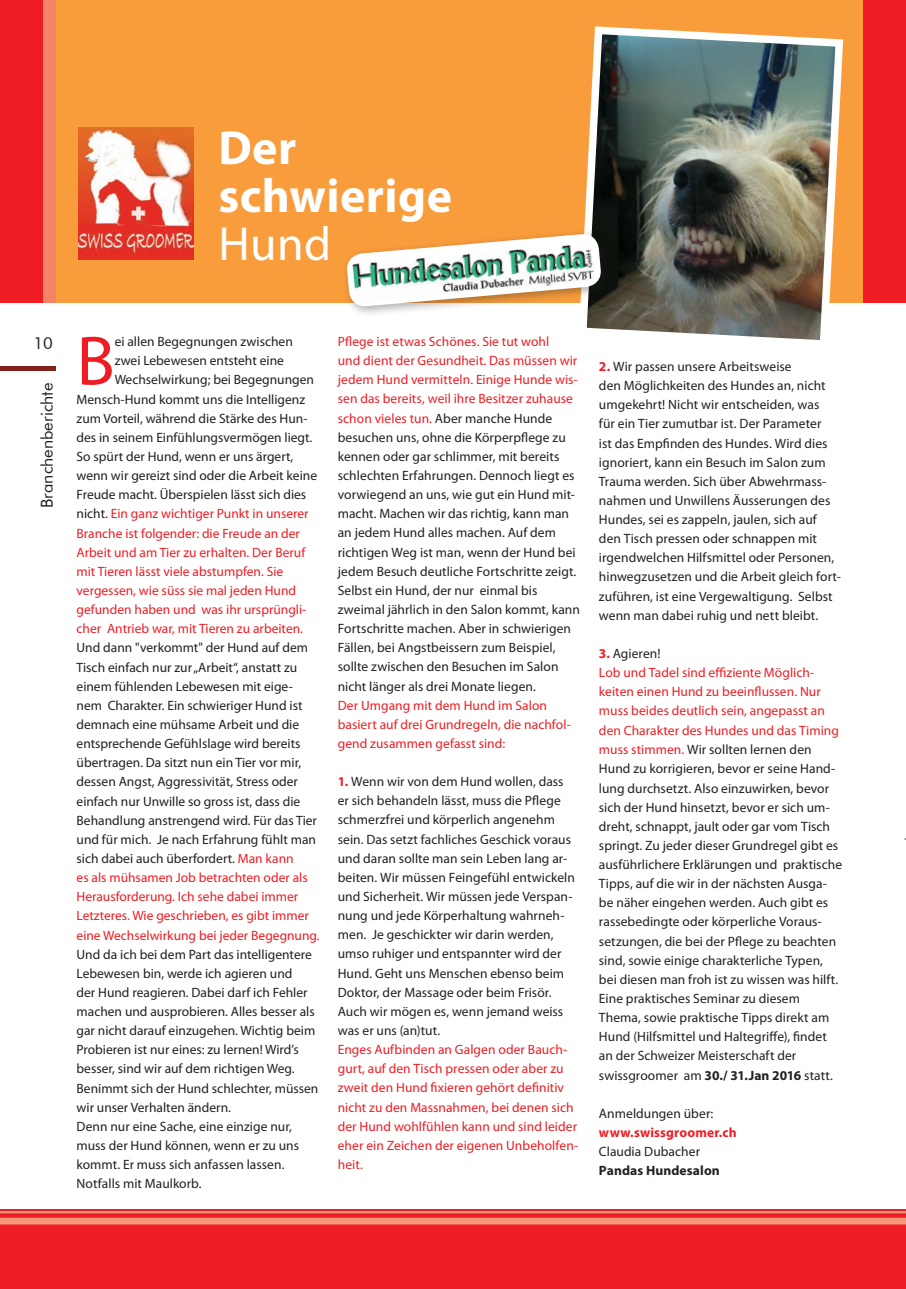
<style>
.page{position:relative;width:906px;height:1289px;background:#fff}
.page>*{position:absolute;margin:0;border:0;box-sizing:border-box;transform-origin:0 0}
.t1{font:70.35px "Myriad Pro";color:#ee1d23}
._01_Titel{font:49.5px "Myriad Pro";color:#fff}
.t2{font:700 48px "Myriad Pro";letter-spacing:.01em;color:#fff}
.t3{font:48px "Myriad Pro";color:#fff}
.t4{font:16.5px "Futura BT";color:#231f20}
.t5{font:13.5px/19.2px "Myriad Pro";color:#231f20}
.t6{font:13.5px/19.2px "Myriad Pro";color:#ee1d23}
.t7{font:700 13.5px "Myriad Pro";letter-spacing:.01em;color:#ee1d23}
.t8{font:700 13.5px "Myriad Pro";letter-spacing:.01em;color:#231f20}
.s1{color:#231f20}
.s2{color:#ee1d23}
.s3{font-weight:700;color:#ee1d23}
.s4{font-weight:700}
</style>
<div class="page">
<hr style="left:0;top:366px;width:55px;height:4px;background:#83211d">
<div style="left:50px;top:0;width:840px;height:302px;background:#f89c3c"></div>
<div style="left:863px;top:0;width:43px;height:302px;background:#ee1d23"></div>
<div style="left:8px;top:0;width:47px;height:302px;background:#f48465"></div>
<div style="left:0;top:0;width:43px;height:302px;background:#ee1d23"></div>
<div style="left:0;top:1209px;width:906px;height:79px;background:#ee1d23"></div>
<hr style="left:0;top:1210px;width:906px;height:3px;background:#f6977a">
<div style="left:0;top:1217px;width:906px;height:7px;background:#f6977a"></div>
<hr style="left:905px;top:0;width:1px;height:302px;background:#299597">
<img style="left:78px;top:128px;width:115px;height:131px">
<img style="left:584px;top:26px;width:263px;height:314px">
<div style="left:342px;top:229px;width:270px;height:88px;background:#231f20;opacity:.35"></div>
<svg style="left:346px;top:233px;width:256px;height:74px"></svg>
<img style="left:352px;top:243px;width:243px;height:59px">
<p class="t2" style="left:218px;top:116px;width:79px">Der</p>
<p class="t2" style="left:218px;top:164px;width:235px">schwierige</p>
<p class="t3" style="left:218px;top:214px;width:114px">Hund</p>
<p class="_01_Titel" style="left:74px;top:154px;width:371px">was bewirken sie?</p>
<p class="t4" style="left:33px;top:333px;width:21px">10</p>
<p class="t4" style="left:37px;top:508px;width:126px;rotate:-90deg">Branchenberichte</p>
<p class="t1" style="left:77px;top:317px;width:40px">B</p>
<p class="t5" style="left:115px;top:332px;width:180px">ei allen Begegnungen zwischen</p>
<p class="t5" style="left:115px;top:351px;width:171px">zwei Lebewesen entsteht eine</p>
<p class="t5" style="left:115px;top:370px;width:201px">Wechselwirkung; bei Begegnungen</p>
<p class="t5" style="left:77px;top:389px;width:230px">Mensch-Hund kommt uns die Intelligenz</p>
<p class="t5" style="left:77px;top:408px;width:232px">zum Vorteil, während die Stärke des Hun-</p>
<p class="t5" style="left:77px;top:427px;width:237px">des in seinem Einfühlungsvermögen liegt.</p>
<p class="t5" style="left:77px;top:446px;width:218px">So spürt der Hund, wenn er uns ärgert,</p>
<p class="t5" style="left:77px;top:466px;width:242px">wenn wir gereizt sind oder die Arbeit keine</p>
<p class="t5" style="left:77px;top:485px;width:231px">Freude macht. Überspielen lässt sich dies</p>
<p class="t6" style="left:77px;top:504px;width:233px"><span class="s1">nicht.</span> Ein ganz wichtiger Punkt in unserer</p>
<p class="t6" style="left:77px;top:523px;width:225px">Branche ist folgender: die Freude an der</p>
<p class="t6" style="left:77px;top:542px;width:230px">Arbeit und am Tier zu erhalten. Der Beruf</p>
<p class="t6" style="left:77px;top:561px;width:208px">mit Tieren lässt viele abstumpfen. Sie</p>
<p class="t6" style="left:77px;top:580px;width:221px">vergessen, wie süss sie mal jeden Hund</p>
<p class="t6" style="left:77px;top:600px;width:231px">gefunden haben und was ihr ursprüngli-</p>
<p class="t6" style="left:77px;top:619px;width:228px">cher Antrieb war, mit Tieren zu arbeiten.</p>
<p class="t5" style="left:77px;top:638px;width:233px">Und dann "verkommt" der Hund auf dem</p>
<p class="t5" style="left:77px;top:657px;width:222px">Tisch einfach nur zur „Arbeit“, anstatt zu</p>
<p class="t5" style="left:77px;top:676px;width:218px">einem fühlenden Lebewesen mit eige-</p>
<p class="t5" style="left:77px;top:695px;width:227px">nem Charakter. Ein schwieriger Hund ist</p>
<p class="t5" style="left:77px;top:714px;width:224px">demnach eine mühsame Arbeit und die</p>
<p class="t5" style="left:77px;top:733px;width:225px">entsprechende Gefühlslage wird bereits</p>
<p class="t5" style="left:77px;top:753px;width:226px">übertragen. Da sitzt nun ein Tier vor mir,</p>
<p class="t5" style="left:77px;top:772px;width:223px">dessen Angst, Aggressivität, Stress oder</p>
<p class="t5" style="left:77px;top:791px;width:225px">einfach nur Unwille so gross ist, dass die</p>
<p class="t5" style="left:77px;top:810px;width:242px">Behandlung anstrengend wird. Für das Tier</p>
<p class="t5" style="left:77px;top:829px;width:241px">und für mich. Je nach Erfahrung fühlt man</p>
<p class="t5" style="left:77px;top:848px;width:219px">sich dabei auch überfordert. <span class="s2">Man kann</span></p>
<p class="t6" style="left:77px;top:867px;width:233px">es als mühsamen Job betrachten oder als</p>
<p class="t6" style="left:77px;top:886px;width:223px">Herausforderung. Ich sehe dabei immer</p>
<p class="t6" style="left:77px;top:906px;width:234px">Letzteres. Wie geschrieben, es gibt immer</p>
<p class="t6" style="left:77px;top:925px;width:245px">eine Wechselwirkung bei jeder Begegnung.</p>
<p class="t5" style="left:77px;top:944px;width:237px">Und da ich bei dem Part das intelligentere</p>
<p class="t5" style="left:77px;top:963px;width:217px">Lebewesen bin, werde ich agieren und</p>
<p class="t5" style="left:77px;top:982px;width:233px">der Hund reagieren. Dabei darf ich Fehler</p>
<p class="t5" style="left:77px;top:1001px;width:240px">machen und ausprobieren. Alles besser als</p>
<p class="t5" style="left:77px;top:1020px;width:240px">gar nicht darauf einzugehen. Wichtig beim</p>
<p class="t5" style="left:77px;top:1039px;width:224px">Probieren ist nur eines: zu lernen! Wird’s</p>
<p class="t5" style="left:77px;top:1059px;width:220px">besser, sind wir auf dem richtigen Weg.</p>
<p class="t5" style="left:77px;top:1078px;width:243px">Benimmt sich der Hund schlechter, müssen</p>
<p class="t5" style="left:77px;top:1097px;width:156px">wir unser Verhalten ändern.</p>
<p class="t5" style="left:77px;top:1116px;width:224px">Denn nur eine Sache, eine einzige nur, muss der Hund können, wenn er zu uns kommt. Er muss sich anfassen lassen.</p>
<p class="t5" style="left:77px;top:1173px;width:127px">Notfalls mit Maulkorb.</p>
<p class="t5" style="left:338px;top:331px;width:241px"><span class="s2">Pflege ist etwas Schönes. Sie tut wohl<br>und dient der Gesundheit. Das müssen wir jedem Hund vermitteln. Einige Hunde wis&shy;sen das bereits, weil ihre Besitzer zuhause schon vieles tun.</span> Aber manche Hunde besuchen uns, ohne die Körperpflege zu kennen oder gar schlimmer, mit bereits schlechten Erfahrungen. Dennoch liegt es vorwiegend an uns, wie gut ein Hund mit&shy;macht. Machen wir das richtig, kann man an jedem Hund alles machen. Auf dem richtigen Weg ist man, wenn der Hund bei jedem Besuch deutliche Fortschritte zeigt.</p>
<p class="t5" style="left:338px;top:580px;width:243px">Selbst ein Hund, der nur einmal bis zweimal jährlich in den Salon kommt, kann Fortschritte machen. Aber in schwierigen Fällen, bei Angstbeissern zum Beispiel, sollte zwischen den Besuchen im Salon nicht länger als drei Monate liegen.</p>
<p class="t6" style="left:338px;top:695px;width:235px">Der Umgang mit dem Hund im Salon basiert auf drei Grundregeln, die nachfol&shy;gend zusammen gefasst sind:</p>
<p class="t5" style="left:338px;top:771px;width:239px"><span class="s3">1.</span> Wenn wir von dem Hund wollen, dass er sich behandeln lässt, muss die Pflege schmerzfrei und körperlich angenehm sein. Das setzt fachliches Geschick voraus und daran sollte man sein Leben lang ar&shy;beiten. Wir müssen Feingefühl entwickeln und Sicherheit. Wir müssen jede Verspan&shy;nung und jede Körperhaltung wahrneh&shy;men. Je geschickter wir darin werden, umso ruhiger und entspannter wird der Hund. Geht uns Menschen ebenso beim Doktor, der Massage oder beim Frisör.<br>Auch wir mögen es, wenn jemand weiss was er uns (an)tut.</p>
<p class="t6" style="left:338px;top:1039px;width:242px">Enges Aufbinden an Galgen oder Bauch&shy;gurt, auf den Tisch pressen oder aber zu zweit den Hund fixieren gehört definitiv nicht zu den Massnahmen, bei denen sich der Hund wohlfühlen kann und sind leider eher ein Zeichen der eigenen Unbeholfen&shy;heit.</p>
<p class="t5" style="left:599px;top:356px;width:243px"><span class="s3">2.</span> Wir passen unsere Arbeitsweise<br>den Möglichkeiten des Hundes an, nicht umgekehrt! Nicht wir entscheiden, was<br>für ein Tier zumutbar ist. Der Parameter<br>ist das Empfinden des Hundes. Wird dies ignoriert, kann ein Besuch im Salon zum Trauma werden. Sich über Abwehrmass&shy;nahmen und Unwillens Äusserungen des Hundes, sei es zappeln, jaulen, sich auf den Tisch pressen oder schnappen mit irgendwelchen Hilfsmittel oder Personen, hinwegzusetzen und die Arbeit gleich fort&shy;zuführen, ist eine Vergewaltigung. Selbst wenn man dabei ruhig und nett bleibt.</p>
<p class="t5" style="left:599px;top:643px;width:63px"><span class="s3">3.</span> Agieren!</p>
<p class="t5" style="left:599px;top:663px;width:245px"><span class="s2">Lob und Tadel sind effiziente Möglich&shy;keiten einen Hund zu beeinflussen. Nur muss beides deutlich sein, angepasst an den Charakter des Hundes und das Timing muss stimmen.</span> Wir sollten lernen den Hund zu korrigieren, bevor er seine Hand&shy;lung durchsetzt. Also einzuwirken, bevor sich der Hund hinsetzt, bevor er sich um&shy;dreht, schnappt, jault oder gar vom Tisch springt. Zu jeder dieser Grundregel gibt es ausführlichere Erklärungen und praktische Tipps, auf die wir in der nächsten Ausga&shy;be näher eingehen werden. Auch gibt es rassebedingte oder körperliche Voraus&shy;setzungen, die bei der Pflege zu beachten sind, sowie einige charakterliche Typen, bei diesen man froh ist zu wissen was hilft.</p>
<p class="t5" style="left:599px;top:988px;width:232px">Eine praktisches Seminar zu diesem Thema, sowie praktische Tipps direkt am Hund (Hilfsmittel und Haltegriffe), findet an der Schweizer Meisterschaft der</p>
<p class="t5" style="left:599px;top:1065px;width:235px">swissgroomer am <span class="s4">30./ 31.Jan 2016</span> statt.</p>
<p class="t5" style="left:599px;top:1103px;width:116px">Anmeldungen über:</p>
<p class="t7" style="left:599px;top:1123px;width:139px">www.swissgroomer.ch</p>
<p class="t5" style="left:599px;top:1141px;width:103px">Claudia Dubacher</p>
<p class="t8" style="left:599px;top:1161px;width:122px">Pandas Hundesalon</p>
</div>
